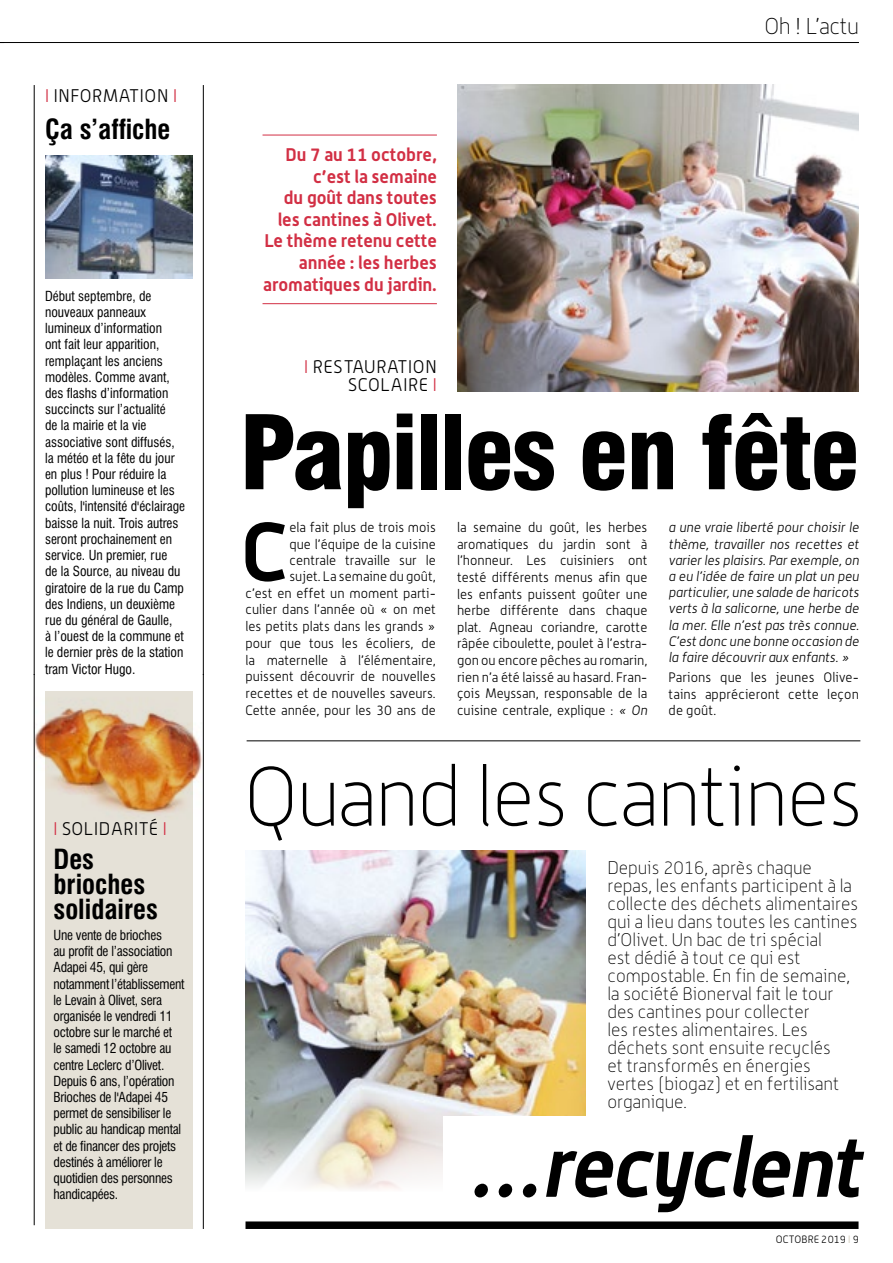
<style>
.page{position:relative;width:893px;height:1263px;background:#fff}
.page>*{position:absolute;margin:0;border:0;box-sizing:border-box;transform-origin:0 0}
.t1{font:900 condensed 99.75px "Swiss 721 BT";letter-spacing:-.02em;color:#000}
.t2{font:100 82.5px "Alwyn";letter-spacing:-.02em;color:#000}
.t3{font:italic 700 82.5px "Alwyn";color:#000}
.t4{font:700 81.75px "Alwyn";color:#000}
.t5{font:700 condensed 27px/25.5px "Swiss 721 BT";color:#000}
.t6{font:100 22.5px "Alwyn";letter-spacing:-.02em;color:#000}
.t7{font:100 18px/18px "Alwyn";color:#000}
.t8{font:700 18px/21.6px "Alwyn";color:#d22f44;text-align:right}
.t9{font:300 18px/18px "Alwyn";letter-spacing:.035em;color:#000;text-align:right}
.t10{font:300 13.5px/16.6px "Alwyn";color:#000;text-align:justify}
.t11{font:condensed 13.5px/16.2px "Swiss 721 BT";color:#000}
.t12{font:condensed 13.5px/16.2px "Swiss 721 BT";letter-spacing:-.02em;color:#000}
.t13{font:italic 300 13.5px/16.2px "Alwyn";color:#000;text-align:justify}
.t14{font:300 10.5px "Alwyn";letter-spacing:.015em;color:#000}
.s1{color:#d22f44}
.s2{font-style:italic}
.s3{color:#cbc4b0}
</style>
<div class="page">
<hr style="left:0;top:42px;width:859px;height:1px;background:#000">
<div style="left:245px;top:1221px;width:613px;height:8px;background:#000"></div>
<hr style="left:263px;top:135px;width:174px;height:1px;background:#d22f44">
<hr style="left:263px;top:303px;width:174px;height:1px;background:#d22f44">
<div style="left:45px;top:691px;width:148px;height:538px;background:#e5e1d7"></div>
<hr style="left:34px;top:85px;width:1px;height:1140px;background:#000">
<img style="left:457px;top:85px;width:402px;height:306px">
<img style="left:45px;top:155px;width:148px;height:124px">
<img style="left:245px;top:850px;width:341px;height:276px">
<svg style="left:245px;top:1126px;width:198px;height:64px"></svg>
<div style="left:443px;top:1116px;width:417px;height:89px;background:#fff"></div>
<hr style="left:247px;top:741px;width:613px;height:1px;background:#000">
<hr style="left:203px;top:85px;width:1px;height:1144px;background:#000">
<img style="left:33px;top:675px;width:171px;height:170px">
<h3 class="t9" style="left:45px;top:86px;width:134px"><span class="s1">I</span> INFORMATION <span class="s1">I</span></h3>
<h3 class="t5" style="left:45px;top:117px;width:127px">Ça s’affiche</h3>
<p class="t11" style="left:45px;top:288px;width:142px">Début septembre, de nouveaux panneaux lumineux d’information<br>ont fait leur apparition, remplaçant les anciens modèles. Comme avant, des flashs d’information succincts sur l’actualité<br>de la mairie et la vie associative sont diffusés, la météo et la fête du jour en plus ! Pour réduire la pollution lumineuse et les coûts, l'intensité d'éclairage baisse la nuit. Trois autres seront prochainement en service. Un premier, rue<br>de la Source, au niveau du giratoire de la rue du Camp des Indiens, un deuxième rue du général de Gaulle,<br>à l’ouest de la commune et le dernier près de la station tram Victor Hugo.</p>
<h3 class="t9" style="left:54px;top:819px;width:115px"><span class="s1">I</span> SOLIDARITÉ <span class="s1">I</span></h3>
<h3 class="t5" style="left:54px;top:846px;width:106px">Des brioches solidaires</h3>
<p class="t12" style="left:54px;top:927px;width:132px">Une vente de brioches<br>au profit de l’association<br>Adapei 45, qui gère notamment l’établissement le Levain à Olivet, sera organisée le vendredi 11 octobre sur le marché et<br>le samedi 12 octobre au centre Leclerc d’Olivet.<br>Depuis 6 ans, l’opération<br>Brioches de l'Adapei 45 permet de sensibiliser le public au handicap mental et de financer des projets destinés à améliorer le quotidien des personnes handicapées.</p>
<h3 class="t8" style="left:263px;top:143px;width:175px">Du 7 au 11 octobre, c’est la semaine<br>du goût dans toutes les cantines à Olivet.<br>Le thème retenu cette année : les herbes aromatiques du jardin.</h3>
<h3 class="t9" style="left:304px;top:358px;width:134px"><span class="s1">I</span> RESTAURATION<br>SCOLAIRE <span class="s1">I</span></h3>
<h3 class="t6" style="left:764px;top:14px;width:96px">Oh ! L’actu</h3>
<h1 class="t1" style="left:240px;top:393px;width:622px">Papilles en fête</h1>
<h3 class="t4" style="left:241px;top:501px;width:49px">C</h3>
<p class="t10" style="left:245px;top:519px;width:192px;text-align:right">ela fait plus de trois mois<br>que l’équipe de la cuisine centrale travaille sur le<br>sujet. La semaine du goût,<br>c’est en effet un moment parti&shy;culier dans l’année où « on met les petits plats dans les grands » pour que tous les écoliers, de la maternelle à l’élémentaire, puissent découvrir de nouvelles recettes et de nouvelles saveurs.<br>Cette année, pour les 30 ans de</p>
<p class="t10" style="left:457px;top:519px;width:192px">la semaine du goût, les herbes aromatiques du jardin sont à l’honneur. Les cuisiniers ont testé différents menus afin que les enfants puissent goûter une herbe différente dans chaque plat. Agneau coriandre, carotte râpée ciboulette, poulet à l’estra&shy;gon ou encore pêches au romarin, rien n’a été laissé au hasard. Fran&shy;çois Meyssan, responsable de la cuisine centrale, explique : <span class="s2">« On</span></p>
<p class="t13" style="left:669px;top:519px;width:192px">a une vraie liberté pour choisir le thème, travailler nos recettes et varier les plaisirs. Par exemple, on a eu l’idée de faire un plat un peu particulier, une salade de haricots verts à la salicorne, une herbe de la mer. Elle n’est pas très connue.<br>C’est donc une bonne occasion de la faire découvrir aux enfants. »</p>
<p class="t10" style="left:669px;top:669px;width:192px;line-height:16.2px">Parions que les jeunes Olive&shy;tains apprécieront cette leçon de goût.</p>
<h2 class="t2" style="left:244px;top:750px;width:621px">Quand les cantines</h2>
<p class="t7" style="left:607px;top:858px;width:252px">Depuis 2016, après chaque repas, les enfants participent à la collecte des déchets alimentaires qui a lieu dans toutes les cantines d’Olivet. Un bac de tri spécial<br>est dédié à tout ce qui est compostable. En fin de semaine, la société Bionerval fait le tour des cantines pour collecter<br>les restes alimentaires. Les déchets sont ensuite recyclés<br>et transformés en énergies vertes (biogaz) et en fertilisant organique.</p>
<h2 class="t3" style="left:466px;top:1116px;width:413px">…recyclent</h2>
<p class="t14" style="left:776px;top:1233px;width:85px">OCTOBRE 2019 <span class="s3">I</span> 9</p>
</div>
